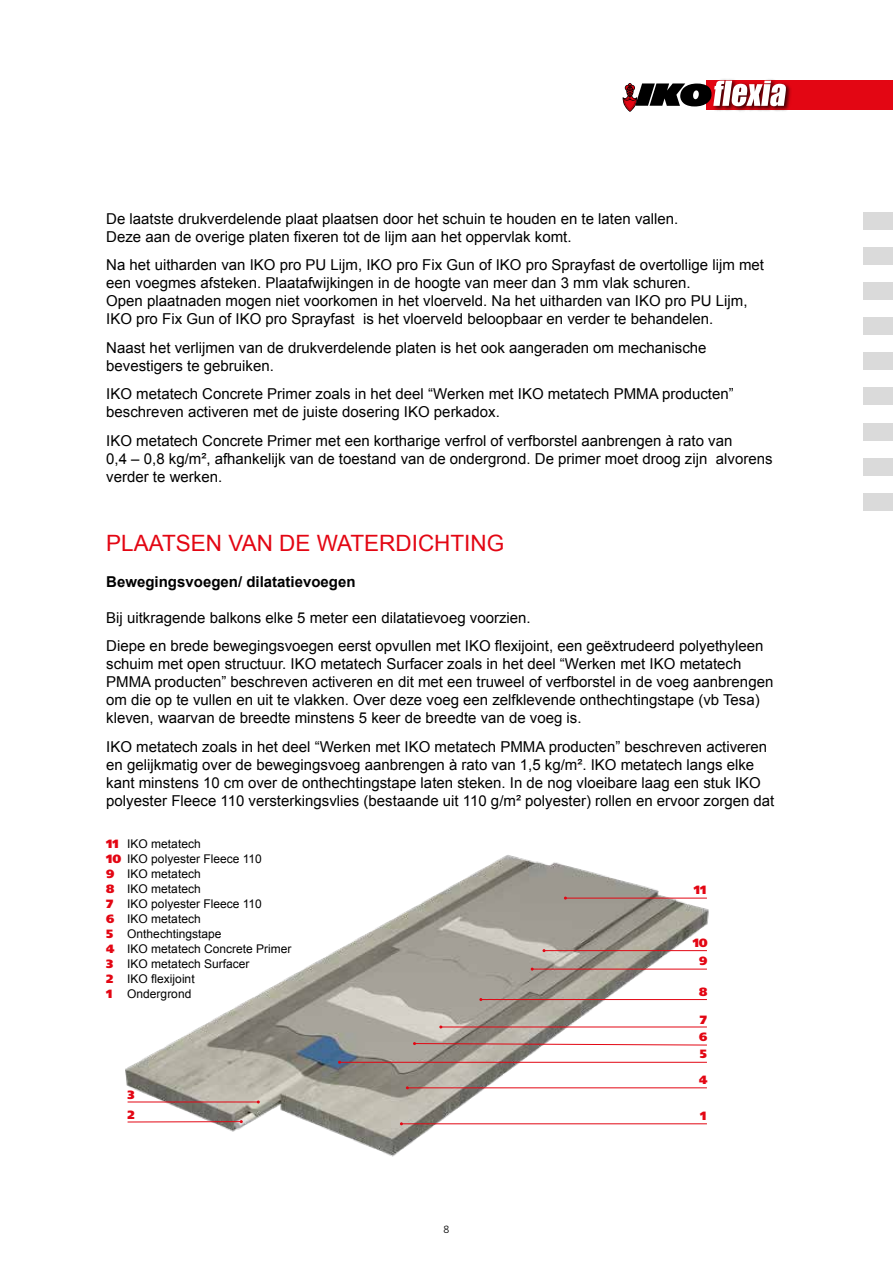
<style>
.page{position:relative;width:893px;height:1263px;background:#fff}
.page>*{position:absolute;margin:0;border:0;box-sizing:border-box;transform-origin:0 0}
.t1{font:22.5px "Arial";color:#e30613}
.t2{font:15px/18px "Arial";color:#000}
.t3{font:700 15px "Arial";color:#000}
.t4{font:12px/15px "Arial";color:#000}
.t5{font:900 12px "Frutiger";color:#e30613}
.t6{font:300 10.5px "Frutiger";color:#000}
.s1{font-family:"Frutiger";font-weight:900;color:#e30613}
</style>
<div class="page">
<div style="left:863px;top:213px;width:30px;height:17px;background:#dadada"></div>
<div style="left:863px;top:248px;width:30px;height:17px;background:#dadada"></div>
<div style="left:863px;top:283px;width:30px;height:17px;background:#dadada"></div>
<div style="left:863px;top:318px;width:30px;height:17px;background:#dadada"></div>
<div style="left:863px;top:353px;width:30px;height:17px;background:#dadada"></div>
<div style="left:863px;top:388px;width:30px;height:17px;background:#dadada"></div>
<div style="left:863px;top:423px;width:30px;height:17px;background:#dadada"></div>
<div style="left:863px;top:458px;width:30px;height:17px;background:#dadada"></div>
<div style="left:863px;top:493px;width:30px;height:17px;background:#dadada"></div>
<img style="left:125px;top:855px;width:584px;height:302px">
<hr style="left:128px;top:1121px;width:113px;height:1px;background:#e30613">
<hr style="left:128px;top:1101px;width:130px;height:1px;background:#e30613">
<hr style="left:707px;top:106px;width:186px;height:4px;background:#e30613">
<hr style="left:707px;top:101px;width:186px;height:4px;background:#e30613">
<div style="left:707px;top:95px;width:186px;height:5px;background:#e30613"></div>
<hr style="left:707px;top:90px;width:186px;height:4px;background:#e30613">
<hr style="left:707px;top:85px;width:186px;height:4px;background:#e30613">
<hr style="left:707px;top:80px;width:186px;height:4px;background:#e30613">
<img style="left:719px;top:79px;width:75px;height:32px">
<svg style="left:622px;top:81px;width:164px;height:31px"></svg>
<hr style="left:544px;top:950px;width:163px;height:1px;background:#e30613">
<hr style="left:565px;top:898px;width:142px;height:1px;background:#e30613">
<svg style="left:413px;top:1042px;width:295px;height:4px"></svg>
<hr style="left:532px;top:969px;width:175px;height:1px;background:#e30613">
<hr style="left:481px;top:999px;width:226px;height:1px;background:#e30613">
<hr style="left:441px;top:1026px;width:266px;height:1px;background:#e30613">
<hr style="left:407px;top:1087px;width:300px;height:1px;background:#e30613">
<hr style="left:340px;top:1062px;width:367px;height:1px;background:#e30613">
<hr style="left:401px;top:1123px;width:306px;height:1px;background:#e30613">
<p class="t2" style="left:106px;top:209px;width:573px">De laatste drukverdelende plaat plaatsen door het schuin te houden en te laten vallen.<br>Deze aan de overige platen fixeren tot de lijm aan het oppervlak komt.</p>
<p class="t2" style="left:106px;top:256px;width:659px">Na het uitharden van IKO pro PU Lijm, IKO pro Fix Gun of IKO pro Sprayfast de overtollige lijm met een voegmes afsteken. Plaatafwijkingen in de hoogte van meer dan 3 mm vlak schuren.<br>Open plaatnaden mogen niet voorkomen in het vloerveld. Na het uitharden van IKO pro PU Lijm, IKO pro Fix Gun of IKO pro Sprayfast is het vloerveld beloopbaar en verder te behandelen.</p>
<p class="t2" style="left:106px;top:338px;width:602px">Naast het verlijmen van de drukverdelende platen is het ook aangeraden om mechanische bevestigers te gebruiken.</p>
<p class="t2" style="left:106px;top:385px;width:629px">IKO metatech Concrete Primer zoals in het deel “Werken met IKO metatech PMMA producten” beschreven activeren met de juiste dosering IKO perkadox.</p>
<p class="t2" style="left:106px;top:431px;width:668px">IKO metatech Concrete Primer met een kortharige verfrol of verfborstel aanbrengen à rato van<br>0,4 – 0,8 kg/m², afhankelijk van de toestand van de ondergrond. De primer moet droog zijn alvorens verder te werken.</p>
<h1 class="t1" style="left:106px;top:528px;width:399px">PLAATSEN VAN DE WATERDICHTING</h1>
<p class="t3" style="left:106px;top:571px;width:251px">Bewegingsvoegen/ dilatatievoegen</p>
<p class="t2" style="left:106px;top:603px;width:658px;line-height:28.5px">Bij uitkragende balkons elke 5 meter een dilatatievoeg voorzien.<br>Diepe en brede bewegingsvoegen eerst opvullen met IKO flexijoint, een geëxtrudeerd polyethyleen</p>
<p class="t2" style="left:106px;top:655px;width:668px">schuim met open structuur. IKO metatech Surfacer zoals in het deel “Werken met IKO metatech PMMA producten” beschreven activeren en dit met een truweel of verfborstel in de voeg aanbrengen om die op te vullen en uit te vlakken. Over deze voeg een zelfklevende onthechtingstape (vb Tesa) kleven, waarvan de breedte minstens 5 keer de breedte van de voeg is.</p>
<p class="t2" style="left:106px;top:737px;width:670px">IKO metatech zoals in het deel “Werken met IKO metatech PMMA producten” beschreven activeren en gelijkmatig over de bewegingsvoeg aanbrengen à rato van 1,5 kg/m². IKO metatech langs elke kant minstens 10 cm over de onthechtingstape laten steken. In de nog vloeibare laag een stuk IKO polyester Fleece 110 versterkingsvlies (bestaande uit 110 g/m² polyester) rollen en ervoor zorgen dat</p>
<p class="t4" style="left:106px;top:837px;width:187px"><span class="s1">11</span> IKO metatech<br><span class="s1">10</span> IKO polyester Fleece 110<br><span class="s1">9</span> IKO metatech<br><span class="s1">8</span> IKO metatech<br><span class="s1">7</span> IKO polyester Fleece 110<br><span class="s1">6</span> IKO metatech<br><span class="s1">5</span> Onthechtingstape<br><span class="s1">4</span> IKO metatech Concrete Primer<br><span class="s1">3</span> IKO metatech Surfacer<br><span class="s1">2</span> IKO flexijoint<br><span class="s1">1</span> Ondergrond</p>
<p class="t5" style="left:128px;top:1087px;width:9px">3</p>
<p class="t5" style="left:128px;top:1107px;width:9px">2</p>
<p class="t6" style="left:444px;top:1224px;width:7px">8</p>
<p class="t5" style="left:694px;top:883px;width:14px">11</p>
<p class="t5" style="left:693px;top:935px;width:17px">10</p>
<p class="t5" style="left:699px;top:954px;width:10px">9</p>
<p class="t5" style="left:699px;top:984px;width:10px">8</p>
<p class="t5" style="left:700px;top:1012px;width:9px">7</p>
<p class="t5" style="left:699px;top:1030px;width:10px">6</p>
<p class="t5" style="left:700px;top:1047px;width:9px">5</p>
<p class="t5" style="left:699px;top:1072px;width:10px">4</p>
<p class="t5" style="left:700px;top:1108px;width:8px">1</p>
</div>
